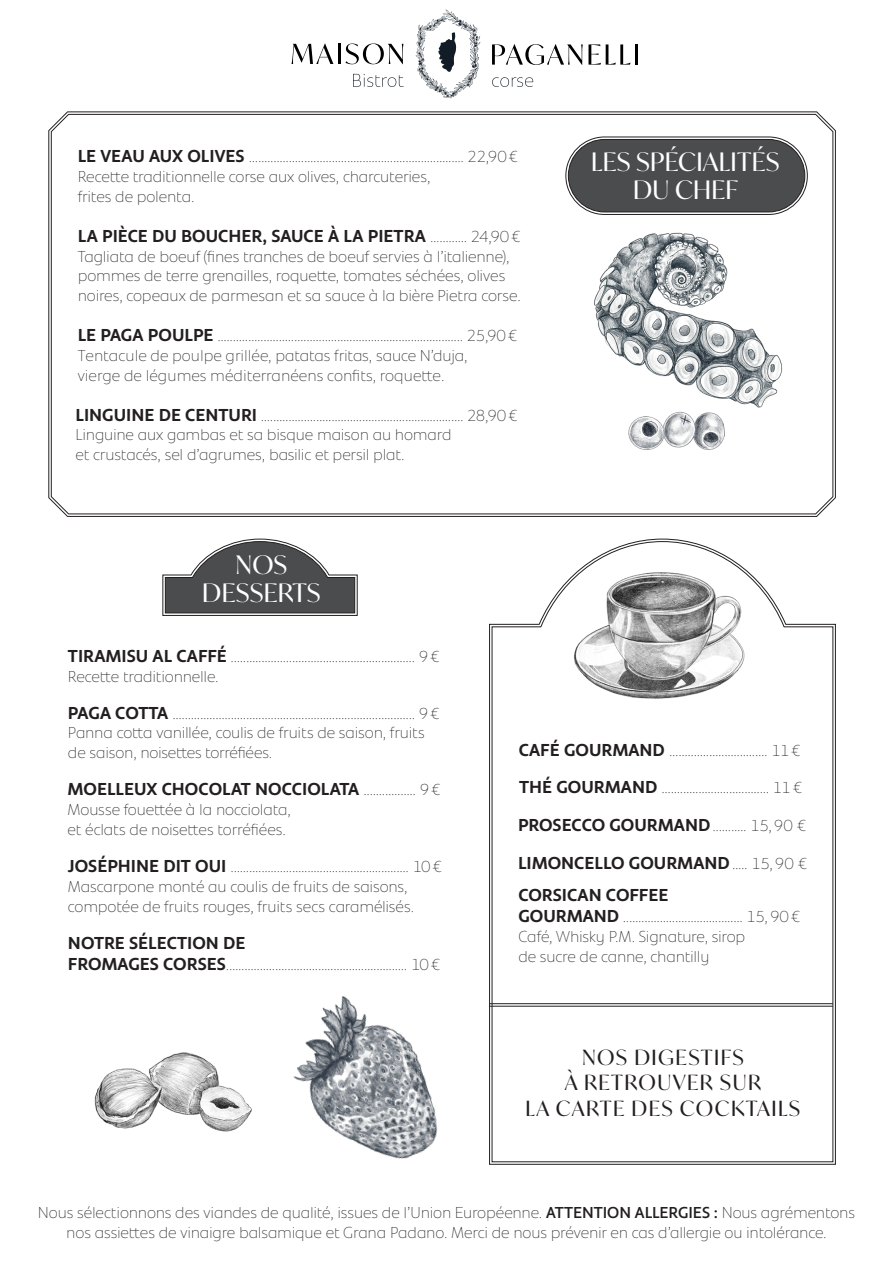
<style>
.page{position:relative;width:893px;height:1263px;background:#fff}
.page>*{position:absolute;margin:0;border:0;box-sizing:border-box;transform-origin:0 0}
.t1{font:25.5px "Ivy Mode";letter-spacing:.01em;color:#fff}
.t2{font:21px "Ivy Mode";letter-spacing:.07em;color:#231f20}
.t3{font:600 18px "Bonnie";color:#231f20}
.t4{font:100 16.5px/19.8px "Bonnie";letter-spacing:-.01em;color:#231f20}
.s1{font-weight:600;font-size:18px}
.s2{font-weight:100;font-size:16.5px}
.s3{font-weight:500}
</style>
<div class="page">
<svg style="left:353px;top:74px;width:51px;height:13px"></svg>
<svg style="left:492px;top:77px;width:41px;height:10px"></svg>
<svg style="left:291px;top:43px;width:42px;height:21px"></svg>
<hr style="left:338px;top:44px;width:2px;height:20px;background:#000">
<svg style="left:346px;top:43px;width:57px;height:21px"></svg>
<svg style="left:492px;top:44px;width:138px;height:21px"></svg>
<hr style="left:635px;top:44px;width:3px;height:21px;background:#000">
<svg style="left:416px;top:9px;width:65px;height:89px"></svg>
<svg style="left:48px;top:111px;width:788px;height:406px"></svg>
<div style="left:568px;top:139px;width:237px;height:73px;background:#4b4c4d;border-radius:36px"></div>
<div style="left:566px;top:137px;width:242px;height:78px;border:1px solid #231f20;border-radius:39px"></div>
<div style="left:568px;top:139px;width:237px;height:73px;border:1px solid #231f20;border-radius:36px"></div>
<svg style="left:162px;top:539px;width:196px;height:77px"></svg>
<svg style="left:489px;top:539px;width:347px;height:626px"></svg>
<svg style="left:492px;top:541px;width:341px;height:621px"></svg>
<img style="left:293px;top:996px;width:145px;height:163px">
<img style="left:94px;top:1052px;width:158px;height:80px">
<img style="left:558px;top:220px;width:250px;height:191px">
<img style="left:583px;top:404px;width:184px;height:52px">
<p class="t4" style="left:78px;top:147px;width:442px"><span class="s1">LE VEAU AUX OLIVES</span> ...................................................................... 22,90 €</p>
<p class="t4" style="left:78px;top:167px;width:354px">Recette traditionnelle corse aux olives, charcuteries,</p>
<p class="t4" style="left:78px;top:186px;width:118px">frites de polenta.</p>
<p class="t3" style="left:78px;top:224px;width:445px">LA PIÈCE DU BOUCHER, SAUCE À LA PIETRA <span class="s2">............ 24,90 €</span></p>
<p class="t4" style="left:78px;top:246px;width:433px">Tagliata de boeuf (fines tranches de boeuf servies à l’italienne),</p>
<p class="t4" style="left:78px;top:266px;width:445px">pommes de terre grenailles, roquette, tomates séchées, olives noires, copeaux de parmesan et sa sauce à la bière Pietra corse.</p>
<p class="t4" style="left:78px;top:326px;width:441px"><span class="s1">LE PAGA POULPE</span> ................................................................................ 25,90 €</p>
<p class="t4" style="left:78px;top:345px;width:391px">Tentacule de poulpe grillée, patatas fritas, sauce N’duja,</p>
<p class="t4" style="left:78px;top:365px;width:368px">vierge de légumes méditerranéens confits, roquette.</p>
<p class="t4" style="left:76px;top:405px;width:444px"><span class="s1">LINGUINE DE CENTURI</span> .................................................................. 28,90 €</p>
<p class="t4" style="left:76px;top:425px;width:378px">Linguine aux gambas et sa bisque maison au homard</p>
<p class="t4" style="left:76px;top:445px;width:331px">et crustacés, sel d’agrumes, basilic et persil plat.</p>
<p class="t1" style="left:235px;top:547px;width:53px">NOS</p>
<p class="t1" style="left:202px;top:576px;width:120px">DESSERTS</p>
<p class="t1" style="left:591px;top:144px;width:190px">LES SPÉCIALITÉS</p>
<p class="t1" style="left:633px;top:173px;width:106px">DU CHEF</p>
<p class="t4" style="left:68px;top:647px;width:373px"><span class="s1">TIRAMISU AL CAFFÉ</span> ............................................................ 9 €</p>
<p class="t4" style="left:68px;top:666px;width:152px">Recette traditionnelle.</p>
<p class="t4" style="left:68px;top:703px;width:373px"><span class="s1">PAGA COTTA</span> ............................................................................... 9 €</p>
<p class="t4" style="left:68px;top:723px;width:358px">Panna cotta vanillée, coulis de fruits de saison, fruits de saison, noisettes torréfiées.</p>
<p class="t3" style="left:68px;top:777px;width:375px">MOELLEUX CHOCOLAT NOCCIOLATA <span class="s2">................. 9 €</span></p>
<p class="t4" style="left:68px;top:800px;width:225px">Mousse fouettée à la nocciolata,</p>
<p class="t4" style="left:68px;top:819px;width:220px">et éclats de noisettes torréfiées.</p>
<p class="t4" style="left:68px;top:857px;width:376px"><span class="s1">JOSÉPHINE DIT OUI</span> .......................................................... 10 €</p>
<p class="t4" style="left:68px;top:877px;width:348px">Mascarpone monté au coulis de fruits de saisons, compotée de fruits rouges, fruits secs caramélisés.</p>
<p class="t3" style="left:68px;top:930px;width:179px">NOTRE SÉLECTION DE</p>
<p class="t4" style="left:68px;top:955px;width:374px"><span class="s1">FROMAGES CORSES</span>........................................................... 10 €</p>
<p class="t4" style="left:519px;top:740px;width:284px"><span class="s1">CAFÉ GOURMAND</span> ................................ 11 €</p>
<p class="t4" style="left:519px;top:778px;width:285px"><span class="s1">THÉ GOURMAND</span> ................................... 11 €</p>
<p class="t4" style="left:518px;top:816px;width:290px"><span class="s1">PROSECCO GOURMAND</span> ........... 15, 90 €</p>
<p class="t3" style="left:518px;top:851px;width:291px">LIMONCELLO GOURMAND<span class="s2">..... 15, 90 €</span></p>
<p class="t3" style="left:518px;top:882px;width:152px">CORSICAN COFFEE</p>
<p class="t4" style="left:518px;top:907px;width:284px"><span class="s1">GOURMAND</span> ....................................... 15, 90 €</p>
<p class="t4" style="left:518px;top:926px;width:228px">Café, Whisky P.M. Signature, sirop</p>
<p class="t4" style="left:518px;top:946px;width:193px">de sucre de canne, chantilly</p>
<p class="t2" style="left:582px;top:1043px;width:163px">NOS DIGESTIFS</p>
<p class="t2" style="left:565px;top:1068px;width:198px">À RETROUVER SUR</p>
<p class="t2" style="left:525px;top:1094px;width:276px">LA CARTE DES COCKTAILS</p>
<p class="t4" style="left:38px;top:1202px;width:819px;text-align:center">Nous sélectionnons des viandes de qualité, issues de l’Union Européenne. <span class="s3">ATTENTION ALLERGIES :</span> Nous agrémentons nos assiettes de vinaigre balsamique et Grana Padano. Merci de nous prévenir en cas d’allergie ou intolérance.</p>
</div>
